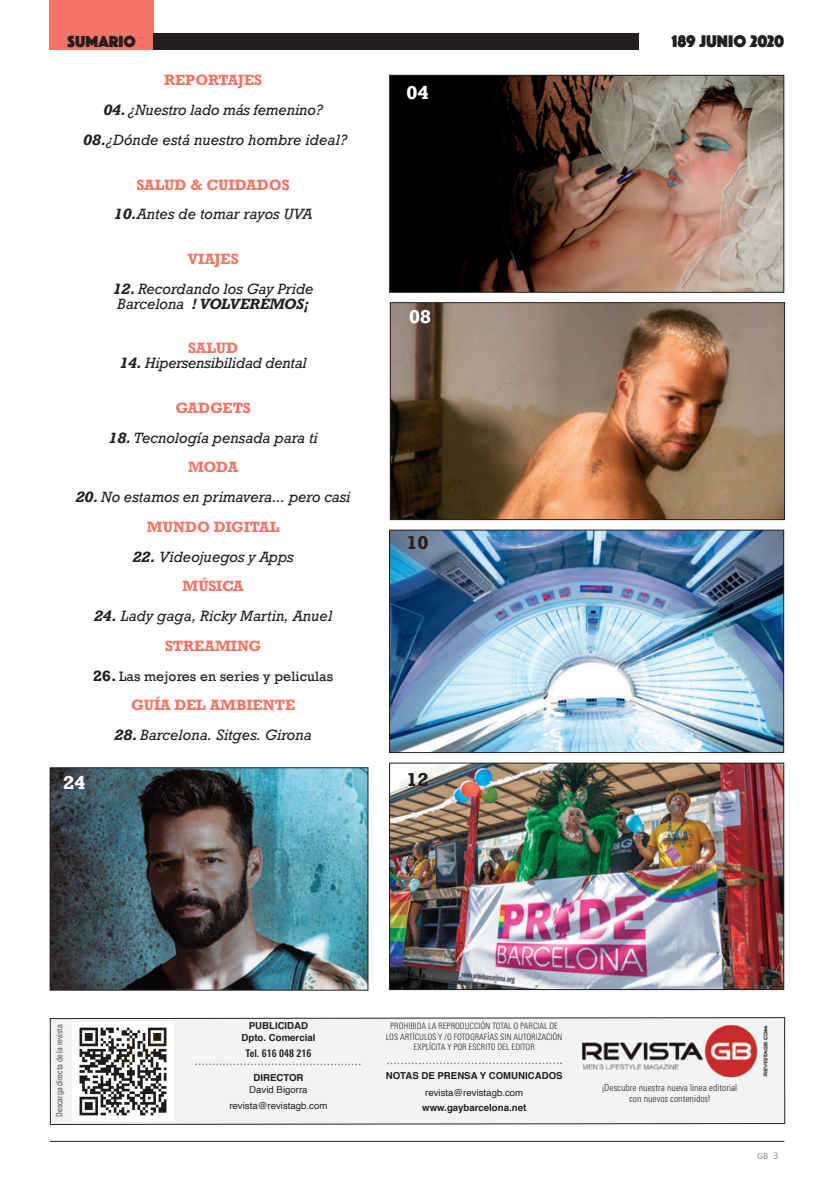
<style>
.page{position:relative;width:834px;height:1191px;background:#fff}
.page>*{position:absolute;margin:0;border:0;box-sizing:border-box;transform-origin:0 0}
.t1{font:17.5px "Phosphate Solid";letter-spacing:.005em;color:#231f20}
.t2{font:700 17.5px "Rockwell";color:#fff}
.t3{font:700 17.5px "Rockwell";color:#231f20}
.t4{font:16.62px "Phosphate Solid";letter-spacing:.005em;color:#231f20}
.t5{font:italic 14px "Rockwell";color:#231f20}
.t6{font:700 14px "Rockwell";color:#f27466}
.t7{font:14px "Rockwell";letter-spacing:.005em;color:#231f20}
.t8{font:italic 700 14px "Rockwell";letter-spacing:-.025em;color:#231f20}
.t9{font:700 condensed 10.5px "Linotype Univers";color:#231f20}
.t10{font:300 10.5px "Calibri";color:rgb(35 31 32/.7)}
.t11{font:300 9.8px "Calibri";color:rgb(35 31 32/.7)}
.t12{font:700 9.62px "Helvetica";color:#231f20}
.t13{font:300 condensed 9.62px/11.5px "Linotype Univers";color:#231f20;text-align:center}
.t14{font:9.62px "Helvetica";color:#231f20}
.t15{font:300 condensed 8.75px/10.5px "Linotype Univers";color:#231f20;text-align:center}
.s1{font-weight:700}
.s2{font-weight:400}
</style>
<div class="page">
<hr style="left:50px;top:1141px;width:734px;height:1px;background:#231f20">
<div style="left:50px;top:1017px;width:735px;height:107px;background:#f2f3f4"></div>
<svg style="left:195px;top:1063px;width:165px;height:2px"></svg>
<svg style="left:387px;top:1062px;width:175px;height:2px"></svg>
<img style="left:73px;top:1022px;width:100px;height:98px">
<img style="left:581px;top:1024px;width:187px;height:53px">
<div style="left:50px;top:0;width:104px;height:50px;background:#f27466"></div>
<div style="left:154px;top:33px;width:485px;height:17px;background:#231f20"></div>
<img style="left:391px;top:532px;width:391px;height:219px">
<div style="left:389px;top:530px;width:395px;height:223px;border:1px solid #231f20"></div>
<img style="left:392px;top:304px;width:390px;height:214px">
<div style="left:390px;top:302px;width:394px;height:218px;border:1px solid #231f20"></div>
<img style="left:391px;top:764px;width:391px;height:224px">
<div style="left:389px;top:762px;width:395px;height:228px;border:1px solid #231f20"></div>
<img style="left:391px;top:77px;width:391px;height:214px">
<div style="left:389px;top:75px;width:395px;height:218px;border:1px solid #231f20"></div>
<img style="left:52px;top:769px;width:314px;height:219px">
<div style="left:50px;top:767px;width:318px;height:223px;border:1px solid #231f20"></div>
<p class="t4" style="left:68px;top:31px;width:70px">SUMARIO</p>
<p class="t1" style="left:671px;top:31px;width:114px">189 JUNIO 2020</p>
<p class="t6" style="left:164px;top:76px;width:100px">REPORTAJES</p>
<p class="t5" style="left:104px;top:106px;width:221px"><span class="s1">04.</span> ¿Nuestro lado más femenino?</p>
<p class="t5" style="left:83px;top:135px;width:265px"><span class="s1">08.</span>¿Dónde está nuestro hombre ideal?</p>
<p class="t6" style="left:136px;top:180px;width:155px">SALUD &amp; CUIDADOS</p>
<p class="t5" style="left:114px;top:210px;width:200px"><span class="s1">10.</span>Antes de tomar rayos UVA</p>
<p class="t6" style="left:187px;top:254px;width:53px">VIAJES</p>
<p class="t5" style="left:113px;top:284px;width:202px"><span class="s1">12.</span> Recordando los Gay Pride</p>
<p class="t8" style="left:117px;top:299px;width:193px"><span class="s2">Barcelona</span> ! VOLVEREMOS¡</p>
<p class="t6" style="left:188px;top:344px;width:52px">SALUD</p>
<p class="t5" style="left:120px;top:359px;width:189px"><span class="s1">14.</span> Hipersensibilidad dental</p>
<p class="t6" style="left:175px;top:403px;width:77px">GADGETS</p>
<p class="t5" style="left:109px;top:433px;width:211px"><span class="s1">18.</span> Tecnología pensada para ti</p>
<p class="t6" style="left:188px;top:463px;width:52px">MODA</p>
<p class="t5" style="left:76px;top:492px;width:276px"><span class="s1">20.</span> No estamos en primavera... pero casi</p>
<p class="t6" style="left:147px;top:522px;width:134px">MUNDO DIGITAL</p>
<p class="t5" style="left:133px;top:552px;width:162px"><span class="s1">22.</span> Videojuegos y Apps</p>
<p class="t6" style="left:182px;top:582px;width:63px">MÚSICA</p>
<p class="t5" style="left:94px;top:611px;width:240px"><span class="s1">24.</span> Lady gaga, Ricky Martin, Anuel</p>
<p class="t6" style="left:165px;top:641px;width:98px">STREAMING</p>
<p class="t7" style="left:93px;top:667px;width:241px"><span class="s1">26.</span> Las mejores en series y peliculas</p>
<p class="t6" style="left:131px;top:701px;width:165px">GUÍA DEL AMBIENTE</p>
<p class="t5" style="left:114px;top:730px;width:199px"><span class="s1">28.</span> Barcelona. Sitges. Girona</p>
<p class="t2" style="left:63px;top:777px;width:24px">24</p>
<p class="t2" style="left:406px;top:88px;width:24px">04</p>
<p class="t2" style="left:409px;top:311px;width:24px">08</p>
<p class="t3" style="left:406px;top:537px;width:24px">10</p>
<p class="t3" style="left:406px;top:774px;width:24px">12</p>
<p class="t15" style="left:55px;top:1117px;width:94px;rotate:-90deg">Descarga directa de la revista</p>
<p class="t12" style="left:249px;top:1022px;width:61px">PUBLICIDAD</p>
<p class="t12" style="left:241px;top:1033px;width:75px">Dpto. Comercial</p>
<p class="t9" style="left:245px;top:1049px;width:67px">Tel. 616 048 216</p>
<p class="t12" style="left:253px;top:1074px;width:52px">DIRECTOR</p>
<p class="t14" style="left:249px;top:1085px;width:60px">David Bigorra</p>
<p class="t14" style="left:229px;top:1101px;width:100px">revista@revistagb.com</p>
<p class="t15" style="left:386px;top:1021px;width:178px">PROHIBIDA LA REPRODUCCIÓN TOTAL O PARCIAL DE<br>LOS ARTÍCULOS Y /O FOTOGRAFÍAS SIN AUTORIZACIÓN<br>EXPLÍCITA Y POR ESCRITO DEL EDITOR</p>
<p class="t12" style="left:386px;top:1071px;width:178px">NOTAS DE PRENSA Y COMUNICADOS</p>
<p class="t14" style="left:425px;top:1089px;width:100px">revista@revistagb.com</p>
<p class="t12" style="left:422px;top:1103px;width:105px">www.gaybarcelona.net</p>
<p class="t13" style="left:602px;top:1082px;width:136px">¡Descubre nuestra nueva linea editorial con nuevos contenidos!</p>
<p class="t11" style="left:756px;top:1151px;width:13px">GB</p>
<p class="t10" style="left:773px;top:1151px;width:7px">3</p>
</div>
